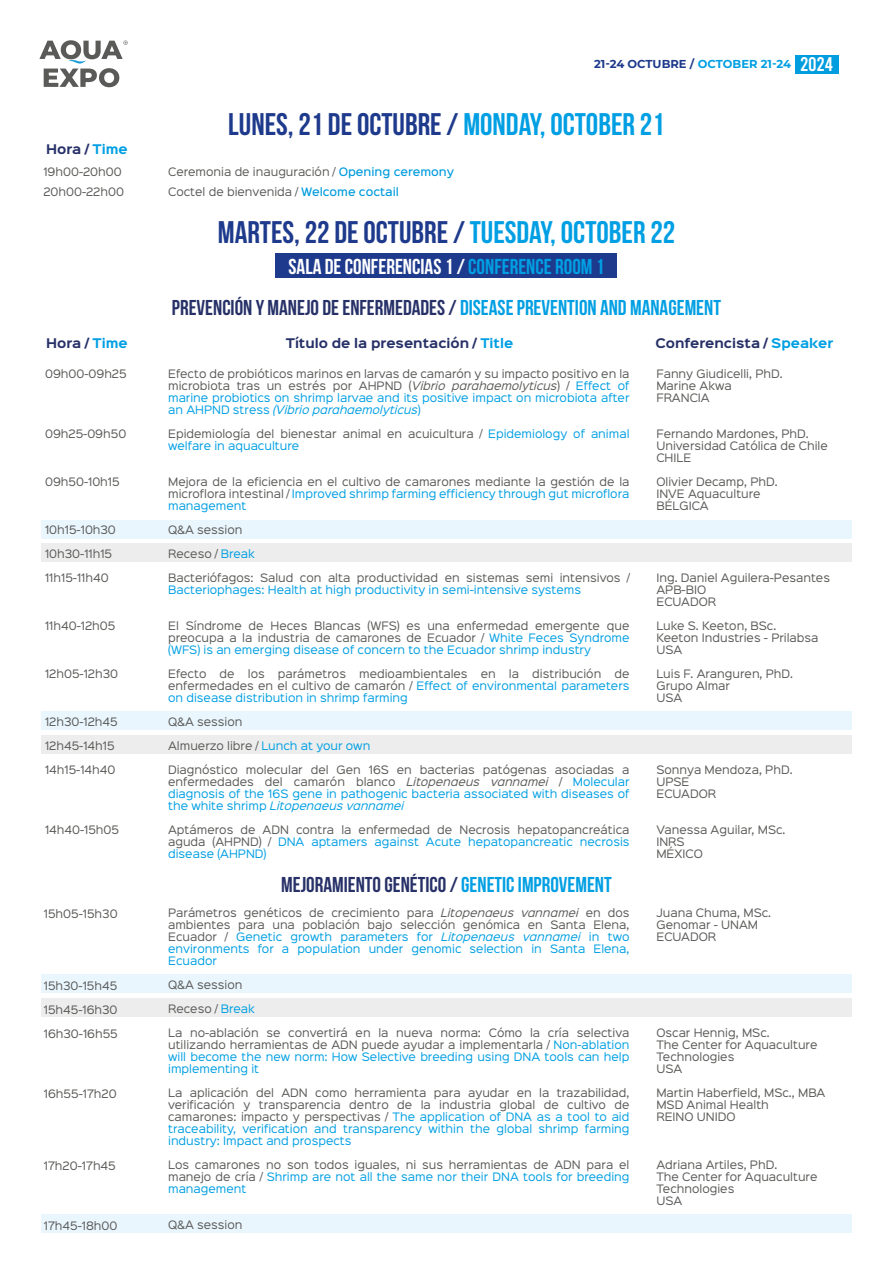
<style>
.page{position:relative;width:893px;height:1263px;background:#fff}
.page>*{position:absolute;margin:0;border:0;box-sizing:border-box;transform-origin:0 0}
.t1{font:31.2px "Bebas Neue";color:#1e3a8c}
.t2{font:21.6px "Bebas Neue";color:#fff}
.t3{font:21.45px "Bebas Neue";color:#273168}
.t4{font:700 12px "Sinkin Sans 700";color:#273168}
.t5{font:100 11.55px "Montserrat";color:#1e3a8c}
.t6{font:10.5px/12px "Sinkin Sans 400";color:#5a5a58}
.t7{font:10.5px/12px "Sinkin Sans 400";color:#009fe3;text-align:justify}
.s1{color:#009fe3}
.s2{font-family:"Bebas";font-weight:400;font-size:19.8px;color:#fff}
.s3{font-family:"Sinkin Sans 500";font-weight:500;color:#009cde}
.s4{font-style:italic}
.s5{font-style:italic;color:#009fe3}
.s6{color:#5a5a58}
</style>
<div class="page">
<div style="left:41px;top:520px;width:811px;height:19px;background:#eaf6fe"></div>
<div style="left:41px;top:712px;width:811px;height:18px;background:#eaf6fe"></div>
<div style="left:41px;top:974px;width:811px;height:18px;background:#eaf6fe"></div>
<div style="left:41px;top:1214px;width:811px;height:19px;background:#eaf6fe"></div>
<div style="left:41px;top:543px;width:811px;height:18px;background:#ededed"></div>
<div style="left:41px;top:735px;width:811px;height:18px;background:#ededed"></div>
<div style="left:41px;top:998px;width:811px;height:19px;background:#ededed"></div>
<svg style="left:39px;top:40px;width:89px;height:47px"></svg>
<div style="left:795px;top:55px;width:43px;height:19px;background:#009ddf"></div>
<div style="left:276px;top:254px;width:341px;height:24px;background:#1e3a8c"></div>
<p class="t4" style="left:46px;top:142px;width:83px">Hora / <span class="s1">Time</span></p>
<p class="t6" style="left:43px;top:160px;width:82px;line-height:20.2px">19h00-20h00<br>20h00-22h00</p>
<p class="t4" style="left:46px;top:337px;width:83px">Hora / <span class="s1">Time</span></p>
<p class="t6" style="left:45px;top:366px;width:83px">09h00-09h25</p>
<p class="t6" style="left:45px;top:426px;width:83px">09h25-09h50</p>
<p class="t6" style="left:45px;top:474px;width:76px">09h50-10h15</p>
<p class="t6" style="left:45px;top:522px;width:72px">10h15-10h30</p>
<p class="t6" style="left:45px;top:546px;width:69px">10h30-11h15</p>
<p class="t6" style="left:45px;top:570px;width:65px">11h15-11h40</p>
<p class="t6" style="left:45px;top:618px;width:72px">11h40-12h05</p>
<p class="t6" style="left:45px;top:666px;width:74px">12h05-12h30</p>
<p class="t6" style="left:45px;top:714px;width:74px">12h30-12h45</p>
<p class="t6" style="left:45px;top:738px;width:71px">12h45-14h15</p>
<p class="t6" style="left:45px;top:762px;width:72px">14h15-14h40</p>
<p class="t6" style="left:45px;top:822px;width:75px">14h40-15h05</p>
<p class="t6" style="left:44px;top:906px;width:75px">15h05-15h30</p>
<p class="t6" style="left:44px;top:978px;width:75px">15h30-15h45</p>
<p class="t6" style="left:44px;top:1002px;width:75px">15h45-16h30</p>
<p class="t6" style="left:44px;top:1026px;width:76px">16h30-16h55</p>
<p class="t6" style="left:44px;top:1086px;width:74px">16h55-17h20</p>
<p class="t6" style="left:44px;top:1158px;width:73px">17h20-17h45</p>
<p class="t6" style="left:44px;top:1218px;width:75px">17h45-18h00</p>
<p class="t5" style="left:594px;top:56px;width:240px">21-24 OCTUBRE / <span class="s1">OCTOBER 21-24</span> <span class="s2">2024</span></p>
<h1 class="t1" style="left:228px;top:108px;width:438px">LUNES, 21 DE OCTUBRE / <span class="s1">MONDAY, OCTOBER 21</span></h1>
<p class="t6" style="left:168px;top:160px;width:288px;line-height:20.5px">Ceremonia de inauguración / <span class="s3">Opening ceremony<br></span>Coctel de bienvenida / <span class="s3">Welcome coctail</span></p>
<h1 class="t1" style="left:218px;top:215px;width:459px">MARTES, 22 DE OCTUBRE / <span class="s1">TUESDAY, OCTOBER 22</span></h1>
<h2 class="t2" style="left:288px;top:254px;width:317px">SALA DE CONFERENCIAS 1 / <span class="s1">CONFERENCE ROOM 1</span></h2>
<h3 class="t3" style="left:172px;top:296px;width:551px">PREVENCIÓN Y MANEJO DE ENFERMEDADES / <span class="s1">DISEASE PREVENTION AND MANAGEMENT</span></h3>
<p class="t4" style="left:286px;top:337px;width:229px">Título de la presentación / <span class="s1">Title</span></p>
<p class="t4" style="left:655px;top:337px;width:179px">Conferencista / <span class="s1">Speaker</span></p>
<p class="t6" style="left:168px;top:366px;width:463px;text-align:justify">Efecto de probióticos marinos en larvas de camarón y su impacto positivo en la microbiota tras un estrés por AHPND (<span class="s4">Vibrio parahaemolyticus</span>) / <span class="s1">Effect of marine probiotics on shrimp larvae and its positive impact on microbiota after an AHPND stress</span> <span class="s5">(Vibrio parahaemolyticus</span><span class="s1">)</span></p>
<p class="t6" style="left:168px;top:426px;width:463px">Epidemiología del bienestar animal en acuicultura / <span class="s1">Epidemiology of animal welfare in aquaculture</span></p>
<p class="t6" style="left:168px;top:474px;width:463px;text-align:justify">Mejora de la eficiencia en el cultivo de camarones mediante la gestión de la microflora intestinal / <span class="s1">Improved shrimp farming efficiency through gut microflora management</span></p>
<p class="t6" style="left:168px;top:522px;width:76px">Q&amp;A session</p>
<p class="t6" style="left:168px;top:546px;width:88px">Receso / <span class="s1">Break</span></p>
<p class="t6" style="left:168px;top:570px;width:463px">Bacteriófagos: Salud con alta productividad en sistemas semi intensivos /</p>
<p class="t7" style="left:168px;top:582px;width:415px">Bacteriophages: Health at high productivity in semi-intensive systems</p>
<p class="t6" style="left:168px;top:618px;width:463px;text-align:justify">El Síndrome de Heces Blancas (WFS) es una enfermedad emergente que preocupa a la industria de camarones de Ecuador / <span class="s1">White Feces Syndrome (WFS) is an emerging disease of concern to the Ecuador shrimp industry</span></p>
<p class="t6" style="left:168px;top:666px;width:40px">Efecto</p>
<p class="t6" style="left:220px;top:666px;width:17px">de</p>
<p class="t6" style="left:248px;top:666px;width:18px">los</p>
<p class="t6" style="left:278px;top:666px;width:70px">parámetros</p>
<p class="t6" style="left:359px;top:666px;width:110px">medioambientales</p>
<p class="t6" style="left:481px;top:666px;width:17px">en</p>
<p class="t6" style="left:509px;top:666px;width:12px">la</p>
<p class="t6" style="left:532px;top:666px;width:71px">distribución</p>
<p class="t7" style="left:168px;top:666px;width:463px;text-indent:446px"><span class="s6">de enfermedades en el cultivo de camarón /</span> Effect of environmental parameters on disease distribution in shrimp farming</p>
<p class="t6" style="left:168px;top:714px;width:76px">Q&amp;A session</p>
<p class="t6" style="left:168px;top:738px;width:204px">Almuerzo libre / <span class="s1">Lunch at your own</span></p>
<p class="t6" style="left:168px;top:762px;width:463px;text-align:justify">Diagnóstico molecular del Gen 16S en bacterias patógenas asociadas a enfermedades del camarón blanco <span class="s4">Litopenaeus vannamei</span> / <span class="s1">Molecular diagnosis of the 16S gene in pathogenic bacteria associated with diseases of the white shrimp</span> <span class="s5">Litopenaeus vannamei</span></p>
<p class="t6" style="left:168px;top:822px;width:463px;text-align:justify">Aptámeros de ADN contra la enfermedad de Necrosis hepatopancreática aguda (AHPND) / <span class="s1">DNA aptamers against Acute hepatopancreatic necrosis disease (AHPND)</span></p>
<h3 class="t3" style="left:281px;top:872px;width:332px">MEJORAMIENTO GENÉTICO / <span class="s1">GENETIC IMPROVEMENT</span></h3>
<p class="t6" style="left:168px;top:906px;width:463px;text-align:justify">Parámetros genéticos de crecimiento para <span class="s4">Litopenaeus vannamei</span> en dos ambientes para una población bajo selección genómica en Santa Elena, Ecuador / <span class="s1">Genetic growth parameters for</span> <span class="s5">Litopenaeus vannamei</span> <span class="s1">in two environments for a population under genomic selection in Santa Elena, Ecuador</span></p>
<p class="t6" style="left:168px;top:978px;width:76px">Q&amp;A session</p>
<p class="t6" style="left:168px;top:1002px;width:88px">Receso / <span class="s1">Break</span></p>
<p class="t6" style="left:168px;top:1026px;width:463px;text-align:justify">La no-ablación se convertirá en la nueva norma: Cómo la cría selectiva utilizando herramientas de ADN puede ayudar a implementarla / <span class="s1">Non-ablation will become the new norm: How Selective breeding using DNA tools can help implementing it</span></p>
<p class="t6" style="left:168px;top:1086px;width:463px;text-align:justify">La aplicación del ADN como herramienta para ayudar en la trazabilidad, verificación y transparencia dentro de la industria global de cultivo de camarones: impacto y perspectivas / <span class="s1">The application of DNA as a tool to aid traceability, verification and transparency within the global shrimp farming industry: Impact and prospects</span></p>
<p class="t6" style="left:168px;top:1158px;width:463px;text-align:justify">Los camarones no son todos iguales, ni sus herramientas de ADN para el manejo de cría / <span class="s1">Shrimp are not all the same nor their DNA tools for breeding management</span></p>
<p class="t6" style="left:168px;top:1218px;width:76px">Q&amp;A session</p>
<p class="t6" style="left:656px;top:366px;width:128px">Fanny Giudicelli, PhD.<br>Marine Akwa<br>FRANCIA</p>
<p class="t6" style="left:656px;top:426px;width:173px">Fernando Mardones, PhD.<br>Universidad Católica de Chile<br>CHILE</p>
<p class="t6" style="left:656px;top:474px;width:123px">Olivier Decamp, PhD.<br>INVE Aquaculture<br>BÉLGICA</p>
<p class="t6" style="left:656px;top:570px;width:175px">Ing. Daniel Aguilera-Pesantes<br>APB-BIO<br>ECUADOR</p>
<p class="t6" style="left:656px;top:618px;width:164px">Luke S. Keeton, BSc.<br>Keeton Industries - Prilabsa<br>USA</p>
<p class="t6" style="left:656px;top:666px;width:138px">Luis F. Aranguren, PhD.<br>Grupo Almar<br>USA</p>
<p class="t6" style="left:656px;top:762px;width:138px">Sonnya Mendoza, PhD.<br>UPSE<br>ECUADOR</p>
<p class="t6" style="left:656px;top:822px;width:131px">Vanessa Aguilar, MSc.<br>INRS<br>MÉXICO</p>
<p class="t6" style="left:656px;top:906px;width:116px">Juana Chuma, MSc.<br>Genomar - UNAM<br>ECUADOR</p>
<p class="t6" style="left:656px;top:1026px;width:163px">Oscar Hennig, MSc.<br>The Center for Aquaculture<br>Technologies<br>USA</p>
<p class="t6" style="left:656px;top:1086px;width:171px">Martin Haberfield, MSc., MBA<br>MSD Animal Health<br>REINO UNIDO</p>
<p class="t6" style="left:656px;top:1158px;width:163px">Adriana Artiles, PhD.<br>The Center for Aquaculture<br>Technologies<br>USA</p>
</div>
